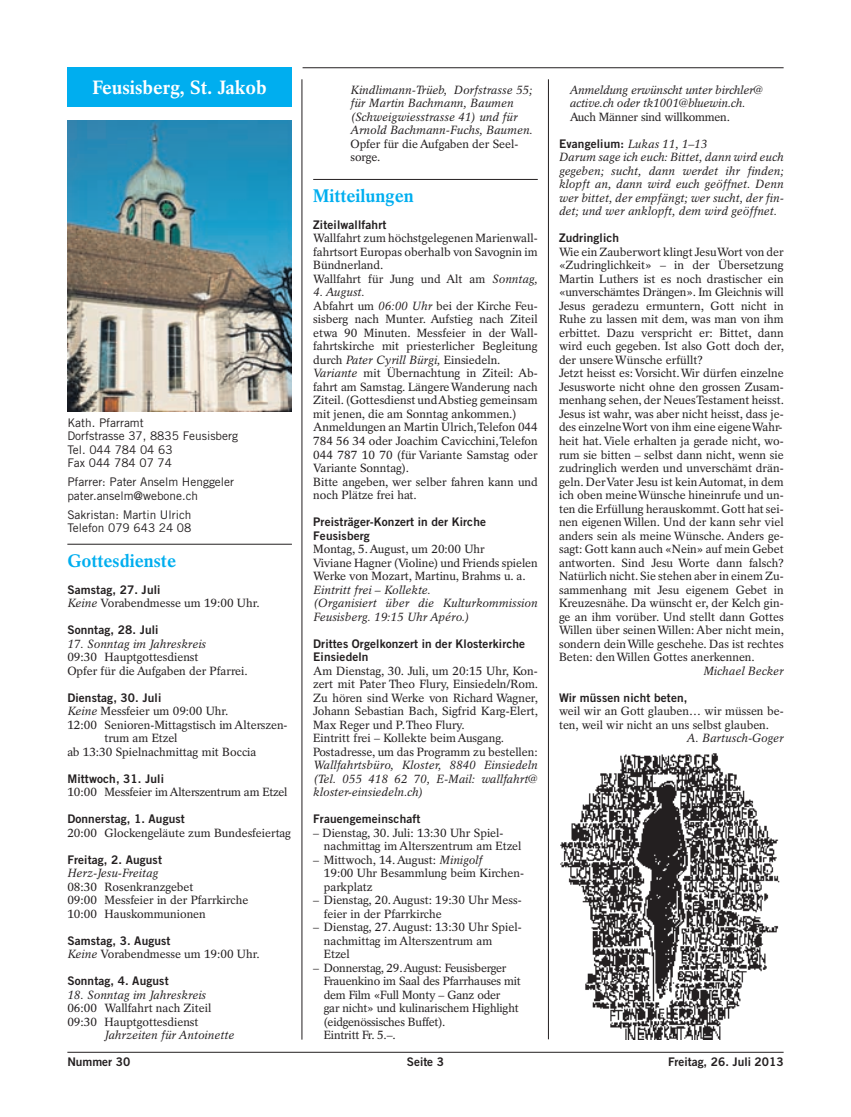
<style>
.page{position:relative;width:851px;height:1117px;background:#fff}
.page>*{position:absolute;margin:0;border:0;box-sizing:border-box;transform-origin:0 0}
.t1{font:700 19.25px "Rotation";color:#fff}
.t2{font:700 18.12px "Rotation";color:#00aeef}
.t3{font:11.88px/13.5px "Rotation";color:#231f20}
.t4{font:italic 11.88px/13.5px "Rotation";color:#231f20}
.t5{font:11.88px/13.5px "Trade Gothic Bold Two";letter-spacing:.01em;color:#231f20}
.t6{font:11.88px/13.5px "Rotation";letter-spacing:-.02em;color:#231f20}
.t7{font:11.88px/13.5px "Trade Gothic";color:#231f20}
.t8{font:italic 11.88px/13.5px "Rotation";letter-spacing:-.02em;color:#231f20}
.s1{font-style:italic}
.s2{font-family:"Trade Gothic Bold Two";font-style:normal}
</style>
<div class="page">
<img style="left:67px;top:121px;width:225px;height:290px">
<div style="left:67px;top:67px;width:225px;height:40px;background:#00aeef"></div>
<hr style="left:302px;top:67px;width:481px;height:1px;background:#231f20">
<hr style="left:67px;top:543px;width:225px;height:1px;background:#231f20">
<hr style="left:67px;top:1051px;width:716px;height:1px;background:#231f20">
<hr style="left:313px;top:179px;width:224px;height:1px;background:#231f20">
<hr style="left:548px;top:79px;width:1px;height:960px;background:#231f20">
<hr style="left:302px;top:79px;width:1px;height:960px;background:#231f20">
<img style="left:560px;top:753px;width:220px;height:286px">
<h1 class="t1" style="left:93px;top:80px;width:176px">Feusisberg, St. Jakob</h1>
<p class="t4" style="left:350px;top:84px;width:184px">Kindlimann-Trüeb, Dorfstrasse 55; für Martin Bachmann, Baumen (Schweigwiesstrasse 41) und für<br>Arnold Bachmann-Fuchs, Baumen.</p>
<p class="t3" style="left:350px;top:138px;width:169px">Opfer für dieAufgaben der Seel&shy;sorge.</p>
<h2 class="t2" style="left:313px;top:188px;width:102px">Mitteilungen</h2>
<p class="t5" style="left:313px;top:219px;width:75px">Ziteilwallfahrt</p>
<p class="t3" style="left:313px;top:232px;width:226px">Wallfahrt zum höchstgelegenen Marienwall&shy;fahrtsort Europas oberhalb von Savognin im Bündnerland.<br>Wallfahrt für Jung und Alt am <span class="s1">Sonntag,</span></p>
<p class="t3" style="left:313px;top:286px;width:226px"><span class="s1">4. August.<br></span>Abfahrt um <span class="s1">06:00 Uhr</span> bei der Kirche Feu&shy;sisberg nach Munter. Aufstieg nach Ziteil etwa 90 Minuten. Messfeier in der Wall&shy;fahrtskirche mit priesterlicher Begleitung durch <span class="s1">Pater Cyrill Bürgi,</span> Einsiedeln.<br><span class="s1">Variante</span> mit Übernachtung in Ziteil: Ab&shy;fahrt am Samstag. LängereWanderung nach Ziteil. (Gottesdienst undAbstieg gemeinsam mit jenen, die am Sonntag ankommen.)<br>Anmeldungen an Martin Ulrich,Telefon 044<br>784 56 34 oder Joachim Cavicchini,Telefon 044 787 10 70 (für Variante Samstag oder Variante Sonntag).<br>Bitte angeben, wer selber fahren kann und noch Plätze frei hat.</p>
<p class="t5" style="left:313px;top:516px;width:174px">Preisträger-Konzert in der Kirche<br>Feusisberg</p>
<p class="t3" style="left:313px;top:543px;width:226px">Montag, 5.August, um 20:00 Uhr<br>Viviane Hagner (Violine) und Friends spielen<br>Werke von Mozart, Martinu, Brahms u. a.</p>
<p class="t4" style="left:313px;top:583px;width:226px">Eintritt frei – Kollekte.<br>(Organisiert über die Kulturkommission<br>Feusisberg. 19:15 Uhr Apéro.)</p>
<p class="t5" style="left:313px;top:637px;width:213px">Drittes Orgelkonzert in der Klosterkirche<br>Einsiedeln</p>
<p class="t3" style="left:313px;top:664px;width:226px">Am Dienstag, 30. Juli, um 20:15 Uhr, Kon&shy;zert mit Pater Theo Flury, Einsiedeln/Rom.<br>Zu hören sind Werke von Richard Wagner, Johann Sebastian Bach, Sigfrid Karg-Elert, Max Reger und P.Theo Flury.<br>Eintritt frei – Kollekte beim Ausgang.<br>Postadresse, um das Programm zu bestellen:</p>
<p class="t4" style="left:313px;top:759px;width:226px;text-align:justify">Wallfahrtsbüro, Kloster, 8840 Einsiedeln (Tel. 055 418 62 70, E-Mail: wallfahrt@ kloster-einsiedeln.ch)</p>
<p class="t5" style="left:313px;top:813px;width:109px">Frauengemeinschaft</p>
<p class="t3" style="left:324px;top:826px;width:199px;text-indent:-11px">– Dienstag, 30. Juli: 13:30 Uhr Spiel&shy;nachmittag im Alterszentrum am Etzel</p>
<p class="t3" style="left:324px;top:853px;width:202px;text-indent:-11px">– Mittwoch, 14.August: <span class="s1">Minigolf<br></span>19:00 Uhr Besammlung beim Kirchen&shy;parkplatz</p>
<p class="t3" style="left:324px;top:894px;width:199px;text-indent:-11px">– Dienstag, 20.August: 19:30 Uhr Mess&shy;feier in der Pfarrkirche</p>
<p class="t3" style="left:324px;top:921px;width:199px;text-indent:-11px">– Dienstag, 27.August: 13:30 Uhr Spiel&shy;nachmittag im Alterszentrum am<br>Etzel</p>
<p class="t6" style="left:324px;top:961px;width:198px;text-indent:-11px">– Donnerstag, 29.August: Feusisberger<br>Frauenkino im Saal des Pfarrhauses mit dem Film «Full Monty – Ganz oder<br>gar nicht» und kulinarischem Highlight (eidgenössisches Buffet).<br>Eintritt Fr. 5.–.</p>
<p class="t8" style="left:569px;top:84px;width:195px">Anmeldung erwünscht unter birchler@ active.ch oder tk1001@bluewin.ch.</p>
<p class="t6" style="left:569px;top:111px;width:162px">Auch Männer sind willkommen.</p>
<p class="t4" style="left:559px;top:138px;width:226px"><span class="s2">Evangelium:</span> Lukas 11, 1–13<br>Darum sage ich euch: Bittet, dann wird euch gegeben; sucht, dann werdet ihr finden; klopft an, dann wird euch geöffnet. Denn wer bittet, der empfängt; wer sucht, der fin&shy;det; und wer anklopft, dem wird geöffnet.</p>
<p class="t5" style="left:559px;top:232px;width:62px">Zudringlich</p>
<p class="t3" style="left:559px;top:246px;width:226px">Wie ein Zauberwort klingt JesuWort von der «Zudringlichkeit» – in der Übersetzung Martin Luthers ist es noch drastischer ein «unverschämtes Drängen». Im Gleichnis will Jesus geradezu ermuntern, Gott nicht in Ruhe zu lassen mit dem, was man von ihm erbittet. Dazu verspricht er: Bittet, dann wird euch gegeben. Ist also Gott doch der, der unsereWünsche erfüllt?<br>Jetzt heisst es:Vorsicht.Wir dürfen einzelne Jesusworte nicht ohne den grossen Zusam&shy;menhang sehen, der NeuesTestament heisst.<br>Jesus ist wahr, was aber nicht heisst, dass je&shy;des einzelneWort von ihm eine eigeneWahr&shy;heit hat.Viele erhalten ja gerade nicht, wo&shy;rum sie bitten – selbst dann nicht, wenn sie zudringlich werden und unverschämt drän&shy;geln. DerVater Jesu ist keinAutomat, in dem ich oben meineWünsche hineinrufe und un&shy;ten die Erfüllung herauskommt.Gott hat sei&shy;nen eigenenWillen. Und der kann sehr viel anders sein als meine Wünsche. Anders ge&shy;sagt: Gott kann auch «Nein» auf mein Gebet antworten. Sind Jesu Worte dann falsch?<br>Natürlich nicht. Sie stehen aber in einem Zu&shy;sammenhang mit Jesu eigenem Gebet in Kreuzesnähe. Da wünscht er, der Kelch gin&shy;ge an ihm vorüber. Und stellt dann Gottes Willen über seinenWillen: Aber nicht mein, sondern deinWille geschehe. Das ist rechtes Beten: denWillen Gottes anerkennen.</p>
<p class="t4" style="left:703px;top:664px;width:82px">Michael Becker</p>
<p class="t5" style="left:559px;top:691px;width:130px">Wir müssen nicht beten,</p>
<p class="t3" style="left:559px;top:705px;width:226px">weil wir an Gott glauben… wir müssen be&shy;ten, weil wir nicht an uns selbst glauben.</p>
<p class="t4" style="left:686px;top:732px;width:98px">A. Bartusch-Goger</p>
<p class="t7" style="left:67px;top:417px;width:172px">Kath. Pfarramt<br>Dorfstrasse 37, 8835 Feusisberg<br>Tel. 044 784 04 63<br>Fax 044 784 07 74</p>
<p class="t7" style="left:67px;top:476px;width:168px">Pfarrer: Pater Anselm Henggeler pater.anselm@webone.ch</p>
<p class="t7" style="left:67px;top:508px;width:126px">Sakristan: Martin Ulrich<br>Telefon 079 643 24 08</p>
<h2 class="t2" style="left:67px;top:553px;width:110px">Gottesdienste</h2>
<p class="t5" style="left:67px;top:583px;width:95px">Samstag, 27. Juli</p>
<p class="t3" style="left:67px;top:597px;width:194px"><span class="s1">Keine</span> Vorabendmesse um 19:00 Uhr.</p>
<p class="t5" style="left:67px;top:624px;width:93px">Sonntag, 28. Juli</p>
<p class="t4" style="left:67px;top:637px;width:140px">17. Sonntag im Jahreskreis</p>
<p class="t3" style="left:67px;top:651px;width:182px">09:30 Hauptgottesdienst<br>Opfer für dieAufgaben der Pfarrei.</p>
<p class="t5" style="left:67px;top:691px;width:95px">Dienstag, 30. Juli</p>
<p class="t3" style="left:67px;top:705px;width:163px"><span class="s1">Keine</span> Messfeier um 09:00 Uhr.</p>
<p class="t3" style="left:67px;top:718px;width:222px">12:00 Senioren-Mittagstisch im Alterszen-</p>
<p class="t3" style="left:105px;top:732px;width:74px">trum am Etzel</p>
<p class="t3" style="left:67px;top:745px;width:191px">ab 13:30 Spielnachmittag mit Boccia</p>
<p class="t5" style="left:67px;top:772px;width:98px">Mittwoch, 31. Juli</p>
<p class="t6" style="left:67px;top:786px;width:222px">10:00 Messfeier imAlterszentrum am Etzel</p>
<p class="t5" style="left:67px;top:813px;width:119px">Donnerstag, 1. August</p>
<p class="t3" style="left:67px;top:826px;width:225px">20:00 Glockengeläute zum Bundesfeiertag</p>
<p class="t5" style="left:67px;top:853px;width:96px">Freitag, 2. August</p>
<p class="t4" style="left:67px;top:867px;width:92px">Herz-Jesu-Freitag</p>
<p class="t3" style="left:67px;top:880px;width:182px">08:30 Rosenkranzgebet<br>09:00 Messfeier in der Pfarrkirche<br>10:00 Hauskommunionen</p>
<p class="t5" style="left:67px;top:934px;width:105px">Samstag, 3. August</p>
<p class="t3" style="left:67px;top:948px;width:194px"><span class="s1">Keine</span> Vorabendmesse um 19:00 Uhr.</p>
<p class="t5" style="left:67px;top:975px;width:103px">Sonntag, 4. August</p>
<p class="t4" style="left:67px;top:988px;width:140px">18. Sonntag im Jahreskreis</p>
<p class="t3" style="left:67px;top:1002px;width:145px">06:00 Wallfahrt nach Ziteil<br>09:30 Hauptgottesdienst</p>
<p class="t4" style="left:105px;top:1029px;width:131px">Jahrzeiten für Antoinette</p>
<p class="t5" style="left:67px;top:1056px;width:64px">Nummer 30</p>
<p class="t5" style="left:407px;top:1056px;width:39px">Seite 3</p>
<p class="t5" style="left:668px;top:1056px;width:117px">Freitag, 26. Juli 2013</p>
</div>
